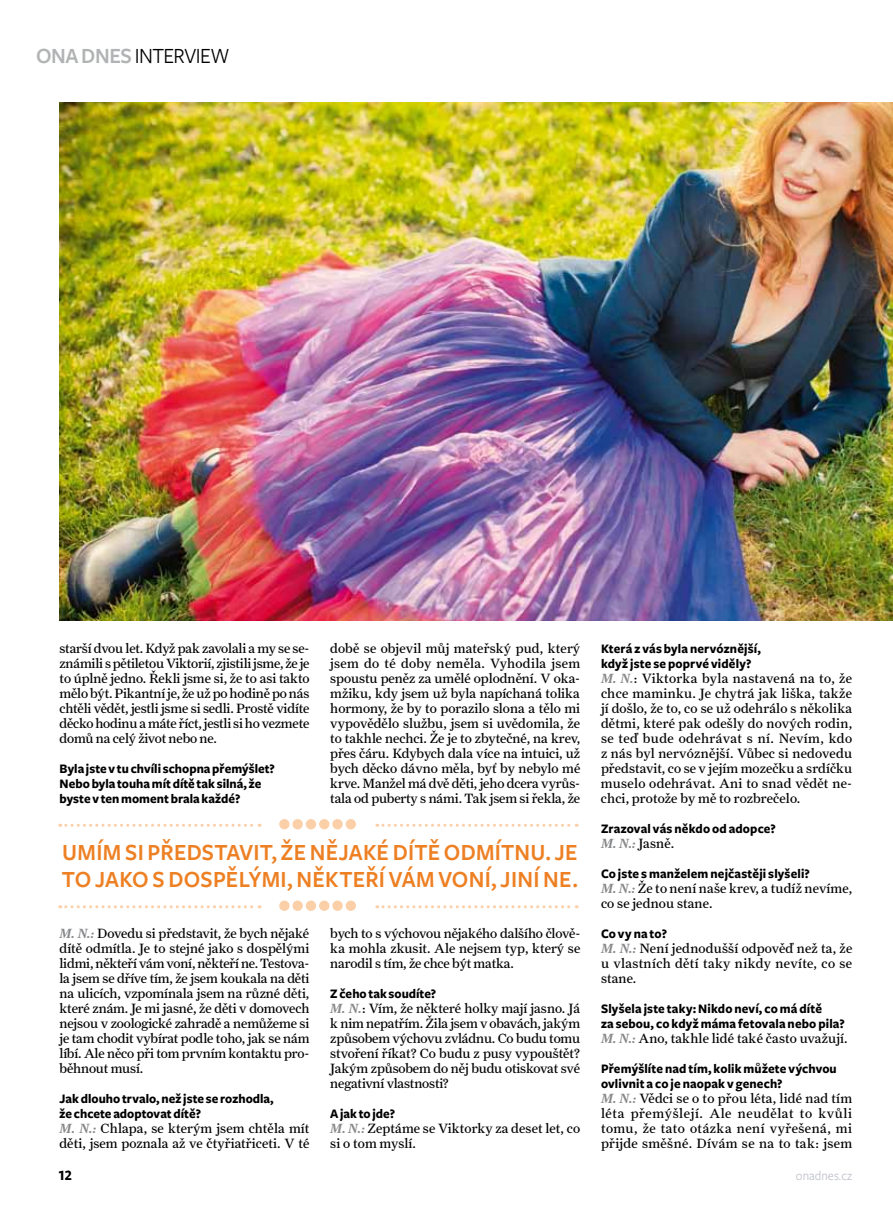
<style>
.page{position:relative;width:893px;height:1212px;background:#fff}
.page>*{position:absolute;margin:0;border:0;box-sizing:border-box;transform-origin:0 0}
.t1{font:600 24px/27px "Freight Sans CE";letter-spacing:.01em;color:#ee8024;scale:.95 1}
.t2{font:22.5px "Freight Sans CE";letter-spacing:-.025em;color:#000;scale:.95 1}
.t3{font:700 15px "Freight Sans SCCE";color:#000;scale:.95 1}
.t4{font:13.5px/15px "Farnham Text CE";letter-spacing:.005em;color:#000;text-align:justify}
.t5{font:700 13.5px/15px "Freight Sans CE";letter-spacing:.01em;color:#000;scale:.95 1}
.t6{font:13.5px "Freight Sans CE";color:#bec1ca;scale:.95 1}
.s1{font-weight:600;color:#b1b3b4}
.s2{font-weight:600;font-style:italic;font-size:13.35px;color:#87888a}
</style>
<div class="page">
<img style="left:60px;top:102px;width:833px;height:518px">
<div style="left:279px;top:900px;width:11px;height:11px;background:#fbcfa8;border-radius:50%"></div>
<div style="left:292px;top:900px;width:11px;height:11px;background:#fbcfa8;border-radius:50%"></div>
<div style="left:306px;top:900px;width:10px;height:11px;background:#fbcfa8;border-radius:50%"></div>
<div style="left:319px;top:900px;width:10px;height:11px;background:#fbcfa8;border-radius:50%"></div>
<div style="left:332px;top:900px;width:11px;height:11px;background:#fbcfa8;border-radius:50%"></div>
<div style="left:346px;top:900px;width:10px;height:11px;background:#fbcfa8;border-radius:50%"></div>
<div style="left:279px;top:819px;width:11px;height:10px;background:#fbcfa8;border-radius:50%"></div>
<div style="left:292px;top:819px;width:11px;height:10px;background:#fbcfa8;border-radius:50%"></div>
<div style="left:306px;top:819px;width:10px;height:10px;background:#fbcfa8;border-radius:50%"></div>
<div style="left:319px;top:819px;width:10px;height:10px;background:#fbcfa8;border-radius:50%"></div>
<div style="left:332px;top:819px;width:11px;height:10px;background:#fbcfa8;border-radius:50%"></div>
<div style="left:346px;top:819px;width:10px;height:10px;background:#fbcfa8;border-radius:50%"></div>
<svg style="left:60px;top:905px;width:200px;height:3px"></svg>
<svg style="left:60px;top:824px;width:200px;height:3px"></svg>
<svg style="left:377px;top:905px;width:200px;height:3px"></svg>
<svg style="left:377px;top:824px;width:200px;height:3px"></svg>
<h2 class="t2" style="left:36px;top:43px;width:205px"><span class="s1">ONA DNES</span> interview</h2>
<p class="t4" style="left:60px;top:641px;width:252px">starší dvou let. Když pak zavolali a my se se&shy;známili spětiletou Viktorií, zjistili jsme, že je to úplně jedno. Řekli jsme si, že to asi takto mělo být. Pikantní je, že už po hodině po nás chtěli vědět, jestli jsme si sedli. Prostě vidíte děcko hodinu a máte říct, jestli si ho vezmete domů na celý život nebo ne.</p>
<p class="t5" style="left:60px;top:762px;width:228px">Byla jste v tu chvíli schopna přemýšlet?<br>Nebo byla touha mít dítě tak silná, že byste v ten moment brala každé?</p>
<p class="t4" style="left:330px;top:641px;width:252px">době se objevil můj mateřský pud, který jsem do té doby neměla. Vyhodila jsem spoustu peněz za umělé oplodnění. V oka&shy;mžiku, kdy jsem už byla napíchaná tolika hormony, že by to porazilo slona a tělo mi vypovědělo službu, jsem si uvědomila, že to takhle nechci. Že je to zbytečné, na krev, přes čáru. Kdybych dala více na intuici, už bych děcko dávno měla, byť by nebylo mé krve. Manžel má dvě děti, jeho dcera vyrůs&shy;tala od puberty s námi. Tak jsem si řekla, že</p>
<h1 class="t1" style="left:62px;top:839px;width:542px">UMÍM SI PŘEDSTAVIT, ŽE NĚJAKÉ DÍTĚ ODMÍTNU. JE<br>TO JAKO S DOS</h1>
<h1 class="t1" style="left:213px;top:866px;width:254px">PĚLÝMI, NĚKTEŘÍ VÁM VON</h1>
<h1 class="t1" style="left:485px;top:866px;width:100px">Í, JINÍ NE.</h1>
<p class="t4" style="left:60px;top:926px;width:251px"><span class="s2">M. N.:</span> Dovedu si představit, že bych nějaké dítě odmítla. Je to stejné jako s dospělými lidmi, někteří vám voní, někteří ne. Testova&shy;la jsem se dříve tím, že jsem koukala na děti na ulicích, vzpomínala jsem na různé děti, které znám. Je mi jasné, že děti v domovech nejsou v zoologické zahradě a nemůžeme si je tam chodit vybírat podle toho, jak se nám líbí. Ale něco při tom prvním kontaktu pro&shy;běhnout musí.</p>
<p class="t5" style="left:60px;top:1092px;width:227px">Jak dlouho trvalo, než jste se rozhodla, že chcete adoptovat dítě?</p>
<p class="t4" style="left:60px;top:1121px;width:251px"><span class="s2">M. N.:</span> Chlapa, se kterým jsem chtěla mít děti, jsem poznala až ve čtyřiatřiceti. V té</p>
<p class="t4" style="left:330px;top:926px;width:251px">bych to s výchovou nějakého dalšího člově&shy;ka mohla zkusit. Ale nejsem typ, který se narodil s tím, že chce být matka.</p>
<p class="t5" style="left:330px;top:987px;width:113px">Zčeho tak soudíte?</p>
<p class="t4" style="left:330px;top:1001px;width:251px"><span class="s2">M. N.</span>: Vím, že některé holky mají jasno. Já k nim nepatřím. Žila jsem v obavách, jakým způsobem výchovu zvládnu. Co budu tomu stvoření říkat? Co budu z pusy vypouštět?<br>Jakým způsobem do něj budu otiskovat své negativní vlastnosti?</p>
<p class="t5" style="left:330px;top:1107px;width:70px">Ajak to jde?</p>
<p class="t4" style="left:330px;top:1121px;width:251px"><span class="s2">M. N.:</span> Zeptáme se Viktorky za deset let, co si o tom myslí.</p>
<p class="t5" style="left:601px;top:642px;width:170px">Která z vás byla nervóznější, když jste se poprvé viděly?</p>
<p class="t4" style="left:601px;top:671px;width:253px"><span class="s2">M. N.</span>: Viktorka byla nastavená na to, že chce maminku. Je chytrá jak liška, takže jí došlo, že to, co se už odehrálo s několika dětmi, které pak odešly do nových rodin, se teď bude odehrávat s ní. Nevím, kdo z nás byl nervóznější. Vůbec si nedovedu představit, co se v jejím mozečku a srdíčku muselo odehrávat. Ani to snad vědět ne&shy;chci, protože by mě to rozbrečelo.</p>
<p class="t5" style="left:601px;top:822px;width:186px">Zrazoval vás někdo od adopce?</p>
<p class="t4" style="left:601px;top:836px;width:75px"><span class="s2">M. N.:</span> Jasně.</p>
<p class="t5" style="left:601px;top:867px;width:221px">Co jste s manželem nejčastěji slyšeli?</p>
<p class="t4" style="left:601px;top:881px;width:253px"><span class="s2">M. N.:</span> Že to není naše krev, a tudíž nevíme, co se jednou stane.</p>
<p class="t5" style="left:601px;top:927px;width:71px">Co vy na to?</p>
<p class="t4" style="left:601px;top:941px;width:253px"><span class="s2">M. N.:</span> Není jednodušší odpověď než ta, že u vlastních dětí taky nikdy nevíte, co se stane.</p>
<p class="t5" style="left:601px;top:1002px;width:258px">Slyšela jste taky: Nikdo neví, co má dítě<br>za sebou, co když máma fetovala nebo pila?</p>
<p class="t4" style="left:601px;top:1031px;width:248px"><span class="s2">M. N.:</span> Ano, takhle lidé také často uvažují.</p>
<p class="t5" style="left:601px;top:1062px;width:250px">Přemýšlíte nad tím, kolik můžete výchvou ovlivnit a co je naopak v genech?</p>
<p class="t4" style="left:601px;top:1091px;width:253px"><span class="s2">M. N.:</span> Vědci se o to přou léta, lidé nad tím léta přemýšlejí. Ale neudělat to kvůli tomu, že tato otázka není vyřešená, mi přijde směšné. Dívám se na to tak: jsem</p>
<p class="t3" style="left:58px;top:1167px;width:16px">12</p>
<p class="t6" style="left:796px;top:1167px;width:61px">onadnes.cz</p>
</div>
